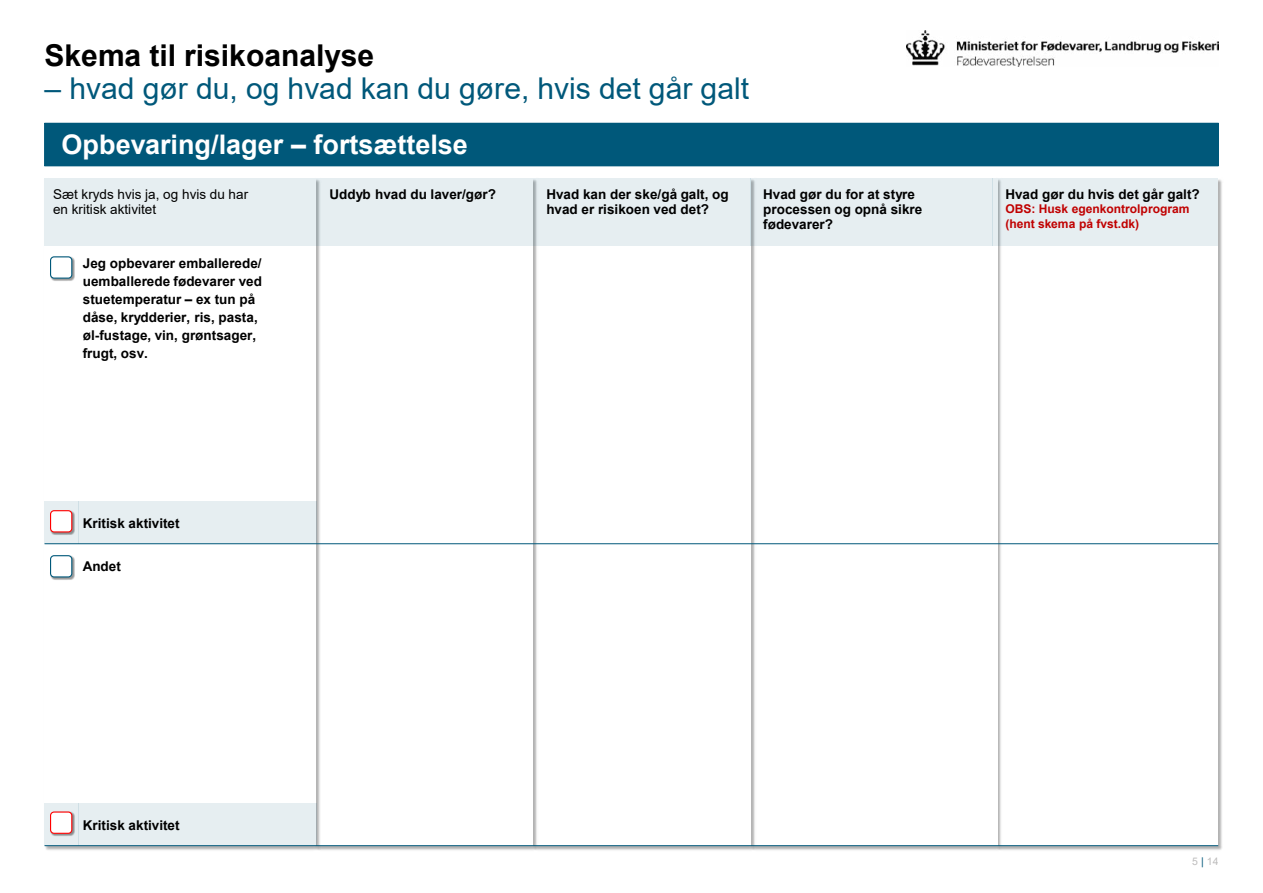
<style>
.page{position:relative;width:1263px;height:893px;background:#fff}
.page>*{position:absolute;margin:0;border:0;box-sizing:border-box;transform-origin:0 0}
.t1{font:30px "Arial";color:#00587a}
.t2{font:700 30px "Arial";color:#000}
.t3{font:700 27px "Arial";color:#fff}
.t4{font:700 13.5px/18px "Arial";color:#000}
.t5{font:13.5px/15.1px "Arial";letter-spacing:.005em;color:#000}
.t6{font:700 12px/15px "Arial";color:#c00000}
.t7{font:10.5px "Arial";color:#bdbcbc}
.s1{color:#00587a}
</style>
<div class="page">
<img style="left:906px;top:30px;width:312px;height:36px">
<img style="left:1003px;top:178px;width:219px;height:672px">
<div style="left:998px;top:179px;width:220px;height:667px;background:#fff"></div>
<img style="left:756px;top:178px;width:247px;height:672px">
<div style="left:751px;top:179px;width:246px;height:667px;background:#fff"></div>
<img style="left:539px;top:178px;width:217px;height:672px">
<div style="left:534px;top:179px;width:217px;height:667px;background:#fff"></div>
<img style="left:322px;top:178px;width:217px;height:672px">
<div style="left:316px;top:179px;width:217px;height:667px;background:#fff"></div>
<div style="left:45px;top:123px;width:1173px;height:43px;background:#00587a"></div>
<img style="left:44px;top:178px;width:278px;height:672px">
<div style="left:45px;top:179px;width:271px;height:667px;background:#fff"></div>
<img style="left:50px;top:256px;width:25px;height:25px">
<div style="left:50px;top:256px;width:22px;height:23px;background:#fff;border:1px solid #00587a;border-radius:4px"></div>
<img style="left:50px;top:555px;width:25px;height:25px">
<div style="left:50px;top:555px;width:22px;height:22px;background:#fff;border:1px solid #00587a;border-radius:4px"></div>
<div style="left:45px;top:179px;width:272px;height:67px;background:#e6eef1"></div>
<div style="left:317px;top:179px;width:217px;height:67px;background:#e6eef1"></div>
<div style="left:534px;top:179px;width:216px;height:67px;background:#e6eef1"></div>
<div style="left:750px;top:179px;width:243px;height:67px;background:#e6eef1"></div>
<div style="left:993px;top:179px;width:225px;height:67px;background:#e6eef1"></div>
<div style="left:45px;top:501px;width:34px;height:43px;background:#e6eef1"></div>
<div style="left:79px;top:501px;width:238px;height:43px;background:#e6eef1"></div>
<div style="left:45px;top:803px;width:34px;height:43px;background:#e6eef1"></div>
<div style="left:79px;top:803px;width:238px;height:43px;background:#e6eef1"></div>
<hr style="left:45px;top:543px;width:1173px;height:1px;background:#00587a">
<hr style="left:45px;top:845px;width:1173px;height:1px;background:#00587a">
<img style="left:50px;top:510px;width:25px;height:25px">
<div style="left:51px;top:511px;width:21px;height:21px;background:#fff;border-radius:4px"></div>
<div style="left:50px;top:510px;width:22px;height:22px;border:1px solid #f00;border-radius:4px"></div>
<img style="left:50px;top:811px;width:25px;height:25px">
<div style="left:51px;top:812px;width:21px;height:21px;background:#fff;border-radius:4px"></div>
<div style="left:50px;top:811px;width:22px;height:23px;border:1px solid #f00;border-radius:4px"></div>
<h1 class="t2" style="left:45px;top:34px;width:331px">Skema til risikoanalyse</h1>
<h1 class="t1" style="left:45px;top:67px;width:706px">– hvad gør du, og hvad kan du gøre, hvis det går galt</h1>
<h2 class="t3" style="left:62px;top:126px;width:408px">Opbevaring/lager – fortsættelse</h2>
<p class="t5" style="left:53px;top:187px;width:197px">Sæt kryds hvis ja, og hvis du har en kritisk aktivitet</p>
<p class="t4" style="left:329px;top:185px;width:168px">Uddyb hvad du laver/gør?</p>
<p class="t4" style="left:546px;top:187px;width:184px;line-height:15.1px">Hvad kan der ske/gå galt, og hvad er risikoen ved det?</p>
<p class="t4" style="left:763px;top:187px;width:161px;line-height:15px">Hvad gør du for at styre processen og opnå sikre fødevarer?</p>
<p class="t4" style="left:1005px;top:185px;width:196px">Hvad gør du hvis det går galt?</p>
<p class="t6" style="left:1005px;top:202px;width:186px">OBS: Husk egenkontrolprogram (hent skema på fvst.dk)</p>
<p class="t4" style="left:83px;top:254px;width:181px">Jeg opbevarer emballerede/ uemballerede fødevarer ved stuetemperatur – ex tun på dåse, krydderier, ris, pasta, øl-fustage, vin, grøntsager, frugt, osv.</p>
<p class="t4" style="left:83px;top:514px;width:98px">Kritisk aktivitet</p>
<p class="t4" style="left:83px;top:558px;width:40px">Andet</p>
<p class="t4" style="left:83px;top:816px;width:98px">Kritisk aktivitet</p>
<p class="t7" style="left:1192px;top:854px;width:28px">5 <span class="s1">|</span> 14</p>
</div>
